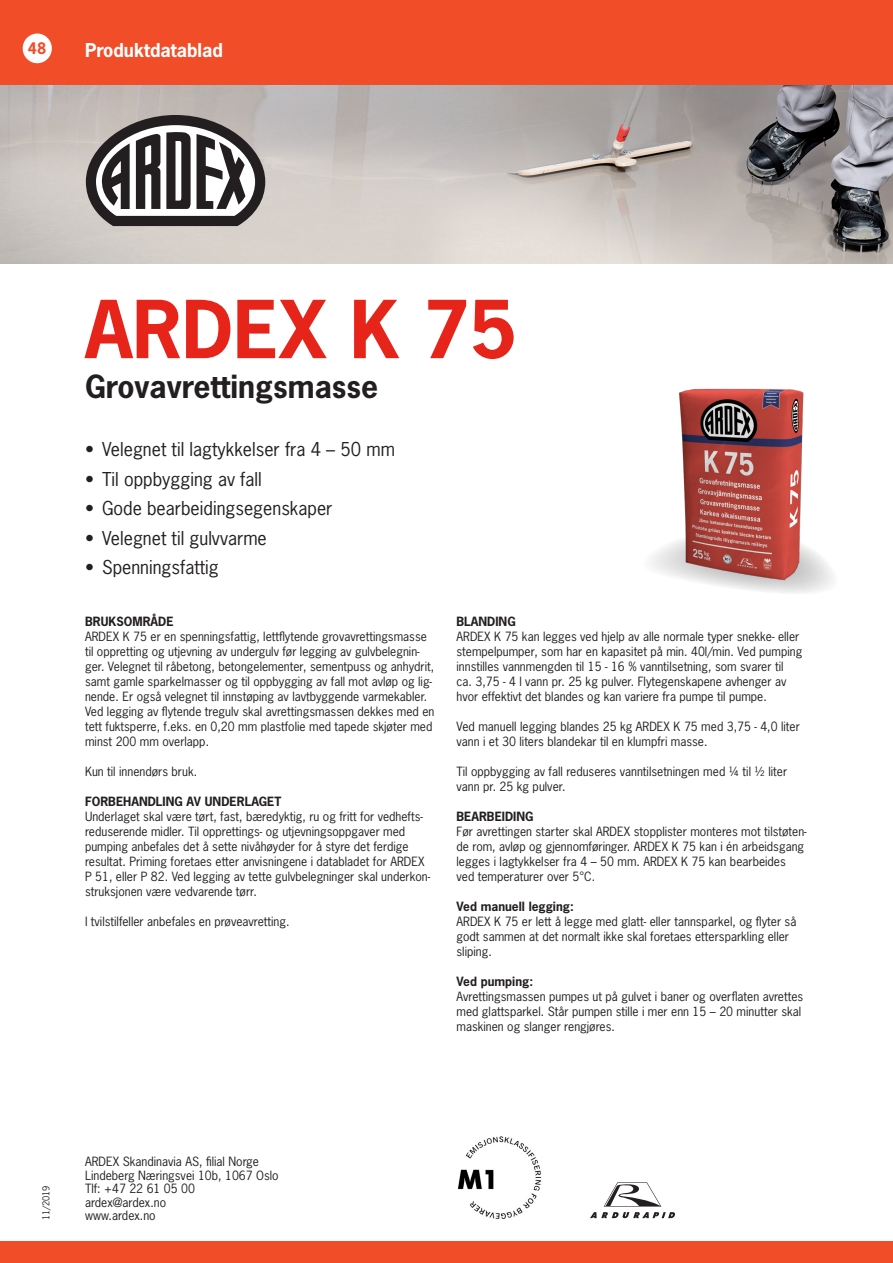
<style>
.page{position:relative;width:893px;height:1263px;background:#fff}
.page>*{position:absolute;margin:0;border:0;box-sizing:border-box;transform-origin:0 0}
.t1{font:700 75px "News Gothic Std";color:#e72419}
.Untertitel{font:700 30px "News Gothic Std";color:#231f20}
.t2{font:18px "News Gothic Std";color:#231f20}
.t3{font:700 18px "News Gothic Std";color:#fff}
.t4{font:700 15px "News Gothic Std";color:#f04d28}
.t5{font:12px/15px "News Gothic Std";color:#231f20}
.t6{font:700 12px "News Gothic Std";color:#231f20}
.t7{font:9px "News Gothic Std";color:#231f20}
.s1{font-weight:700}
</style>
<div class="page">
<img style="left:0;top:85px;width:893px;height:179px">
<div style="left:0;top:1242px;width:893px;height:21px;background:#f04d28"></div>
<div style="left:0;top:0;width:893px;height:85px;background:#f04d28"></div>
<svg style="left:651px;top:543px;width:182px;height:50px"></svg>
<div style="left:23px;top:34px;width:29px;height:29px;background:#fff;border-radius:50%"></div>
<svg style="left:81px;top:111px;width:187px;height:120px"></svg>
<svg style="left:590px;top:1212px;width:85px;height:6px"></svg>
<svg style="left:604px;top:1182px;width:57px;height:24px"></svg>
<img style="left:675px;top:388px;width:131px;height:194px">
<img style="left:457px;top:1136px;width:85px;height:83px">
<p class="t4" style="left:28px;top:39px;width:20px">48</p>
<h3 class="t3" style="left:85px;top:38px;width:139px">Produktdatablad</h3>
<p class="t1" style="left:85px;top:280px;width:433px">ARDEX K 75</p>
<p class="Untertitel" style="left:85px;top:366px;width:295px">Grovavrettingsmasse</p>
<p class="t2" style="left:85px;top:438px;width:311px">• Velegnet til lagtykkelser fra 4 – 50 mm</p>
<p class="t2" style="left:85px;top:467px;width:178px">• Til oppbygging av fall</p>
<p class="t2" style="left:85px;top:497px;width:249px">• Gode bearbeidingsegenskaper</p>
<p class="t2" style="left:85px;top:526px;width:183px">• Velegnet til gulvvarme</p>
<p class="t2" style="left:85px;top:556px;width:135px">• Spenningsfattig</p>
<p class="t6" style="left:85px;top:613px;width:90px">BRUKSOMRÅDE</p>
<p class="t5" style="left:85px;top:629px;width:351px">ARDEX K 75 er en spenningsfattig, lettflytende grovavrettingsmasse til oppretting og utjevning av undergulv før legging av gulvbelegnin&shy;ger. Velegnet til råbetong, betongelementer, sementpuss og anhydrit, samt gamle sparkelmasser og til oppbygging av fall mot avløp og lig&shy;nende. Er også velegnet til innstøping av lavtbyggende varmekabler.<br>Ved legging av flytende tregulv skal avrettingsmassen dekkes med en tett fuktsperre, f.eks. en 0,20 mm plastfolie med tapede skjøter med minst 200 mm overlapp.</p>
<p class="t5" style="left:85px;top:764px;width:114px">Kun til innendørs bruk.</p>
<p class="t6" style="left:85px;top:793px;width:198px">FORBEHANDLING AV UNDERLAGET</p>
<p class="t5" style="left:85px;top:809px;width:347px">Underlaget skal være tørt, fast, bæredyktig, ru og fritt for vedhefts&shy;reduserende midler. Til opprettings- og utjevningsoppgaver med pumping anbefales det å sette nivåhøyder for å styre det ferdige resultat. Priming foretaes etter anvisningene i databladet for ARDEX P 51, eller P 82. Ved legging av tette gulvbelegninger skal underkon&shy;struksjonen være vedvarende tørr.</p>
<p class="t5" style="left:85px;top:914px;width:206px">I tvilstilfeller anbefales en prøveavretting.</p>
<p class="t6" style="left:456px;top:613px;width:61px">BLANDING</p>
<p class="t5" style="left:456px;top:629px;width:347px">ARDEX K 75 kan legges ved hjelp av alle normale typer snekke- eller stempelpumper, som har en kapasitet på min. 40l/min. Ved pumping innstilles vannmengden til 15 - 16 % vanntilsetning, som svarer til<br>ca. 3,75 - 4 l vann pr. 25 kg pulver. Flytegenskapene avhenger av hvor effektivt det blandes og kan variere fra pumpe til pumpe.</p>
<p class="t5" style="left:456px;top:719px;width:345px">Ved manuell legging blandes 25 kg ARDEX K 75 med 3,75 - 4,0 liter vann i et 30 liters blandekar til en klumpfri masse.</p>
<p class="t5" style="left:456px;top:764px;width:332px">Til oppbygging av fall reduseres vanntilsetningen med ¼ til ½ liter vann pr. 25 kg pulver.</p>
<p class="t6" style="left:456px;top:808px;width:79px">BEARBEIDING</p>
<p class="t5" style="left:456px;top:824px;width:352px">Før avrettingen starter skal ARDEX stopplister monteres mot tilstøten&shy;de rom, avløp og gjennomføringer. ARDEX K 75 kan i én arbeidsgang legges i lagtykkelser fra 4 – 50 mm. ARDEX K 75 kan bearbeides<br>ved temperaturer over 5°C.</p>
<p class="t6" style="left:456px;top:898px;width:119px">Ved manuell legging:</p>
<p class="t5" style="left:456px;top:914px;width:341px">ARDEX K 75 er lett å legge med glatt- eller tannsparkel, og flyter så godt sammen at det normalt ikke skal foretaes ettersparkling eller sliping.</p>
<p class="t5" style="left:456px;top:974px;width:348px"><span class="s1">Ved pumping:<br></span>Avrettingsmassen pumpes ut på gulvet i baner og overflaten avrettes med glattsparkel. Står pumpen stille i mer enn 15 – 20 minutter skal maskinen og slanger rengjøres.</p>
<p class="t7" style="left:40px;top:1220px;width:37px;rotate:-90deg">11/2019</p>
<p class="t5" style="left:85px;top:1155px;width:195px;line-height:13.5px">ARDEX Skandinavia AS, filial Norge<br>Lindeberg Næringsvei 10b, 1067 Oslo<br>Tlf: +47 22 61 05 00 ardex@ardex.no<br>www.ardex.no</p>
</div>
